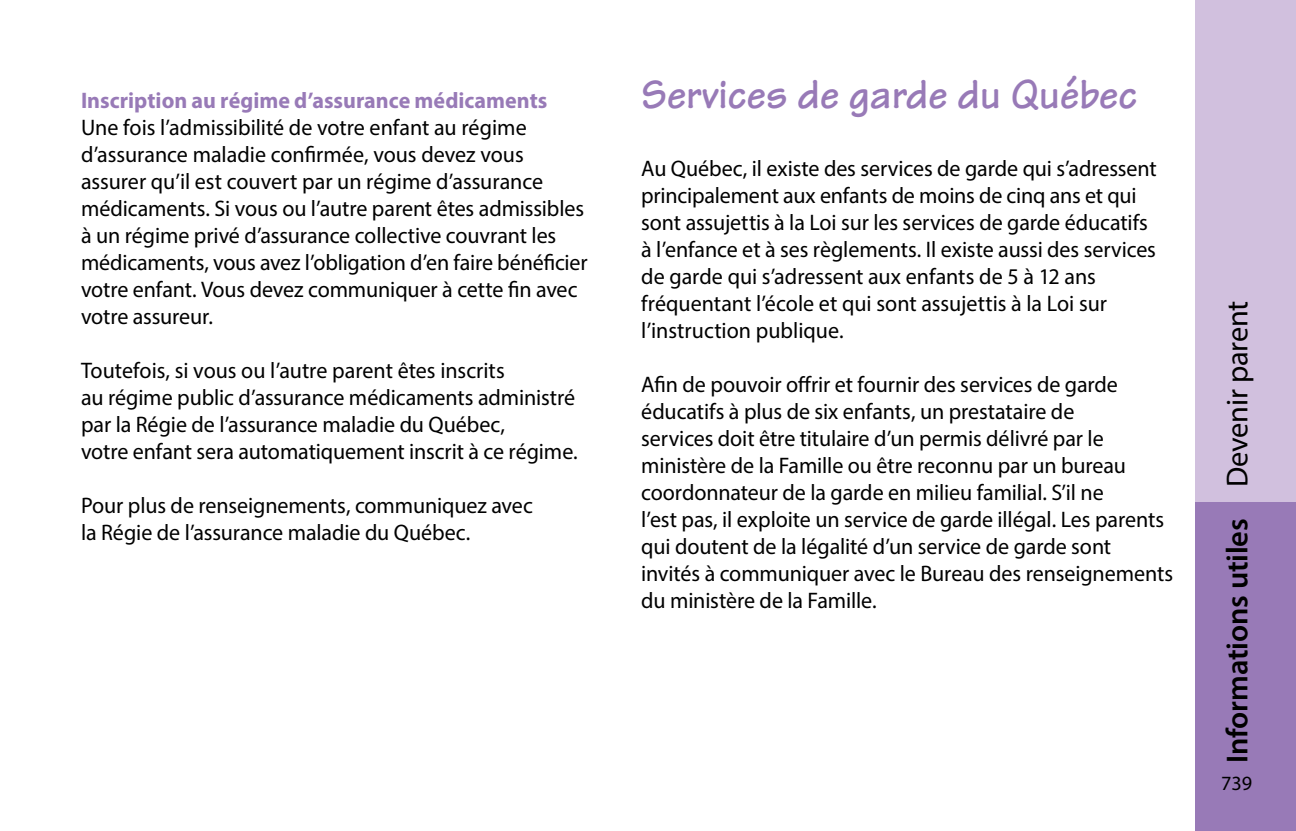
<style>
.page{position:relative;width:1296px;height:831px;background:#fff}
.page>*{position:absolute;margin:0;border:0;box-sizing:border-box;transform-origin:0 0}
.t1{font:700 42.75px "Tekton";letter-spacing:-.005em;color:#987ab7}
.t2{font:600 30.38px "Myriad Pro";letter-spacing:-.005em;color:#000}
.t3{font:22.5px/27px "Myriad Pro";letter-spacing:-.005em;color:#000}
.t4{font:700 22.5px "Myriad Pro";color:#987ab7}
.t5{font:20.25px "Myriad Pro";color:#000}
.s1{font-weight:400}
</style>
<div class="page">
<div style="left:1196px;top:0;width:100px;height:502px;background:#d1c0de"></div>
<div style="left:1196px;top:502px;width:100px;height:328px;background:#987ab7"></div>
<p class="t4" style="left:81px;top:86px;width:468px">Inscription au régime d’assurance médicaments</p>
<p class="t3" style="left:81px;top:114px;width:508px">Une fois l’admissibilité de votre enfant au régime d’assurance maladie confirmée, vous devez vous assurer qu’il est couvert par un régime d’assurance médicaments. Si vous ou l’autre parent êtes admissibles à un régime privé d’assurance collective couvrant les médicaments, vous avez l’obligation d’en faire bénéficier votre enfant. Vous devez communiquer à cette fin avec votre assureur.</p>
<p class="t3" style="left:81px;top:357px;width:498px">Toutefois, si vous ou l’autre parent êtes inscrits<br>au régime public d’assurance médicaments administré par la Régie de l’assurance maladie du Québec,<br>votre enfant sera automatiquement inscrit à ce régime.</p>
<p class="t3" style="left:81px;top:492px;width:453px">Pour plus de renseignements, communiquez avec la Régie de l’assurance maladie du Québec.</p>
<h1 class="t1" style="left:641px;top:67px;width:498px">Services de garde du Québec</h1>
<p class="t3" style="left:641px;top:154px;width:517px">Au Québec, il existe des services de garde qui s’adressent principalement aux enfants de moins de cinq ans et qui sont assujettis à la Loi sur les services de garde éducatifs à l’enfance et à ses règlements. Il existe aussi des services de garde qui s’adressent aux enfants de 5 à 12 ans fréquentant l’école et qui sont assujettis à la Loi sur l’instruction publique.</p>
<p class="t3" style="left:641px;top:370px;width:534px">Afin de pouvoir offrir et fournir des services de garde éducatifs à plus de six enfants, un prestataire de<br>services doit être titulaire d’un permis délivré par le ministère de la Famille ou être reconnu par un bureau coordonnateur de la garde en milieu familial. S’il ne<br>l’est pas, il exploite un service de garde illégal. Les parents qui doutent de la légalité d’un service de garde sont invités à communiquer avec le Bureau des renseignements du ministère de la Famille.</p>
<h2 class="t2" style="left:1218px;top:762px;width:464px;rotate:-90deg">Informations utiles <span class="s1">Devenir parent</span></h2>
<p class="t5" style="left:1221px;top:770px;width:33px">739</p>
</div>
